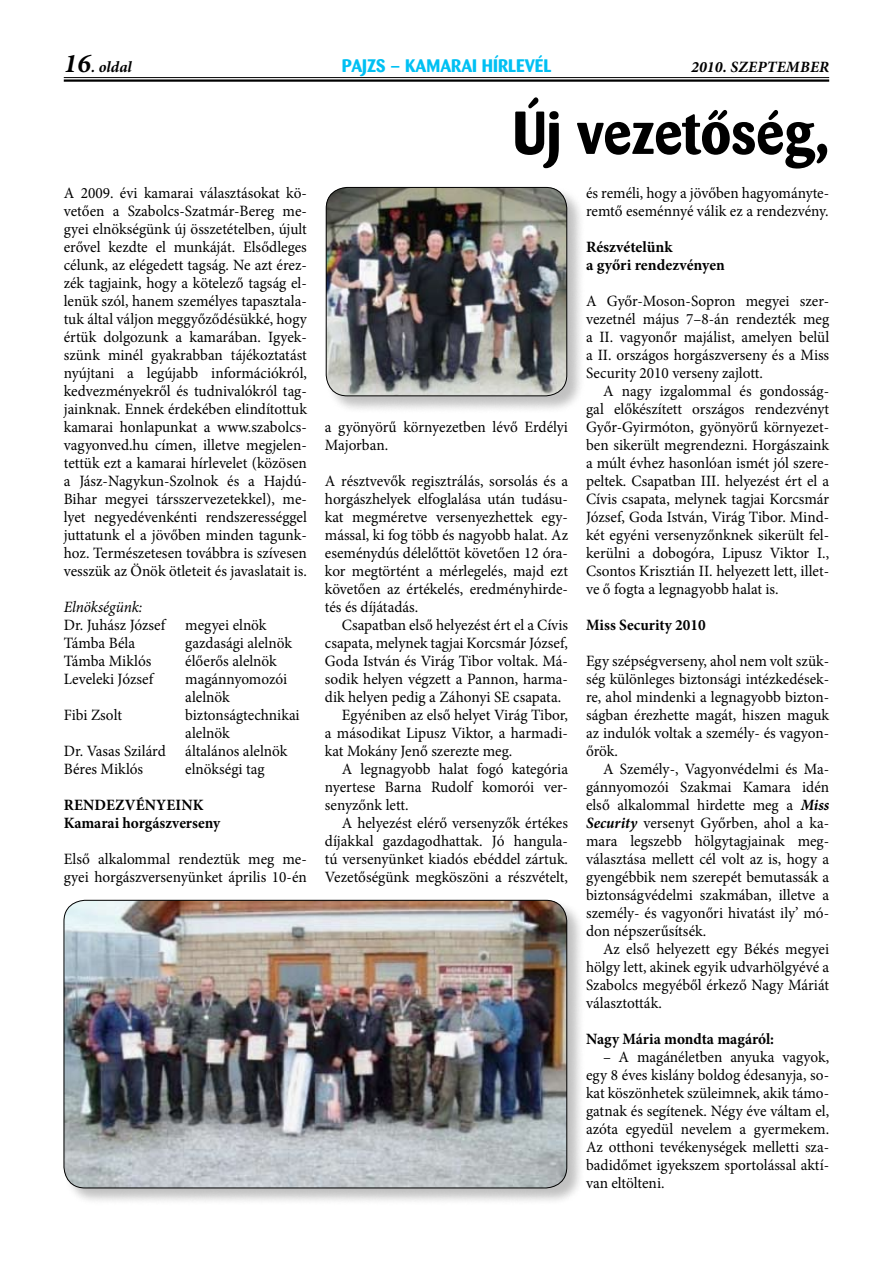
<style>
.page{position:relative;width:893px;height:1263px;background:#fff}
.page>*{position:absolute;margin:0;border:0;box-sizing:border-box;transform-origin:0 0}
.t1{font:700 60px "Barmeno H";color:#000}
.t2{font:700 18px "Barmeno H";color:#00c0f3}
.t3{font:15.75px/18px "Minion Pro";color:#000;text-align:justify}
.t4{font:700 15.75px/18px "Minion Pro";color:#000}
.t5{font:italic 700 15.75px "Minion Pro";letter-spacing:.01em;color:#000}
.t6{font:italic 15.75px "Minion Pro";letter-spacing:-.01em;color:#000}
.s1{font-size:27px}
.s2{font-weight:700;font-style:italic}
</style>
<div class="page">
<hr style="left:64px;top:77px;width:765px;height:1px;background:#000">
<hr style="left:64px;top:79px;width:765px;height:3px;background:#000">
<div style="left:63px;top:899px;width:522px;height:307px;background:#000;opacity:.25"></div>
<img style="left:64px;top:900px;width:503px;height:288px">
<div style="left:64px;top:900px;width:503px;height:288px;border:1px solid #000;border-radius:21px"></div>
<div style="left:325px;top:186px;width:260px;height:228px;background:#000;opacity:.25"></div>
<img style="left:326px;top:187px;width:241px;height:209px">
<div style="left:326px;top:187px;width:241px;height:209px;border:1px solid #000;border-radius:21px"></div>
<p class="t5" style="left:64px;top:56px;width:69px"><span class="s1">16</span>. oldal</p>
<p class="t2" style="left:342px;top:55px;width:76px">PAJZS – KAMA</p>
<p class="t2" style="left:451px;top:55px;width:102px">RAI HÍRLEVÉL</p>
<p class="t5" style="left:691px;top:56px;width:140px">2010. szeptember</p>
<p class="t3" style="left:64px;top:184px;width:245px">A 2009. évi kamarai választásokat kö&shy;vetően a Szabolcs-Szatmár-Bereg me&shy;gyei elnökségünk új összetételben, újult erővel kezdte el munkáját. Elsődleges célunk, az elégedett tagság. Ne azt érez&shy;zék tagjaink, hogy a kötelező tagság el&shy;lenük szól, hanem személyes tapasztala&shy;tuk által váljon meggyőződésükké, hogy értük dolgozunk a kamarában. Igyek&shy;szünk minél gyakrabban tájékoztatást nyújtani a legújabb információkról, kedvezményekről és tudnivalókról tag&shy;jainknak. Ennek érdekében elindítottuk kamarai honlapunkat a www.szabolcs&shy;vagyonved.hu címen, illetve megjelen&shy;tettük ezt a kamarai hírlevelet (közösen a Jász-Nagykun-Szolnok és a Hajdú-Bihar megyei társszervezetekkel), me&shy;lyet negyedévenkénti rendszerességgel juttatunk el a jövőben minden tagunk&shy;hoz. Természetesen továbbra is szívesen vesszük az Önök ötleteit és javaslatait is.</p>
<p class="t6" style="left:64px;top:596px;width:80px">Elnökségünk:</p>
<p class="t3" style="left:64px;top:616px;width:103px">Dr. Juhász József</p>
<p class="t3" style="left:185px;top:616px;width:83px">megyei elnök</p>
<p class="t3" style="left:64px;top:634px;width:73px">Támba Béla</p>
<p class="t3" style="left:185px;top:634px;width:108px">gazdasági alelnök</p>
<p class="t3" style="left:64px;top:652px;width:89px">Támba Miklós</p>
<p class="t3" style="left:185px;top:652px;width:93px">élőerős alelnök</p>
<p class="t3" style="left:64px;top:670px;width:91px">Leveleki József</p>
<p class="t3" style="left:185px;top:670px;width:103px">magánnyomozói alelnök</p>
<p class="t3" style="left:64px;top:706px;width:60px">Fibi Zsolt</p>
<p class="t3" style="left:185px;top:706px;width:116px">biztonságtechnikai</p>
<p class="t3" style="left:185px;top:724px;width:46px">alelnök</p>
<p class="t3" style="left:64px;top:742px;width:225px">Dr. Vasas Szilárd általános alelnök</p>
<p class="t3" style="left:64px;top:760px;width:81px">Béres Miklós</p>
<p class="t3" style="left:185px;top:760px;width:81px">elnökségi tag</p>
<p class="t4" style="left:64px;top:796px;width:158px">Rendezvényeink<br>Kamarai horgászverseny</p>
<p class="t3" style="left:64px;top:850px;width:245px">Első alkalommal rendeztük meg me&shy;gyei horgászversenyünket április 10-én</p>
<h1 class="t1" style="left:513px;top:97px;width:318px">ÚJ VEZETŐSÉG,</h1>
<p class="t3" style="left:325px;top:418px;width:245px">a gyönyörű környezetben lévő Erdélyi<br>Majorban.</p>
<p class="t3" style="left:325px;top:472px;width:245px">A résztvevők regisztrálás, sorsolás és a horgászhelyek elfoglalása után tudásu&shy;kat megméretve versenyezhettek egy&shy;mással, ki fog több és nagyobb halat. Az eseménydús délelőttöt követően 12 óra&shy;kor megtörtént a mérlegelés, majd ezt követően az értékelés, eredményhirde&shy;tés és díjátadás.</p>
<p class="t3" style="left:342px;top:616px;width:228px">Csapatban első helyezést ért el a Cívis</p>
<p class="t3" style="left:325px;top:634px;width:245px">csapata, melynek tagjai Korcsmár József,</p>
<p class="t3" style="left:325px;top:652px;width:245px">Goda István és Virág Tibor voltak. Má-</p>
<p class="t3" style="left:325px;top:670px;width:245px">sodik helyen végzett a Pannon, harma-</p>
<p class="t3" style="left:325px;top:688px;width:238px">dik helyen pedig a Záhonyi SE csapata.</p>
<p class="t3" style="left:342px;top:706px;width:228px">Egyéniben az első helyet Virág Tibor,</p>
<p class="t3" style="left:325px;top:724px;width:245px">a másodikat Lipusz Viktor, a harmadi-</p>
<p class="t3" style="left:325px;top:742px;width:189px">kat Mokány Jenő szerezte meg.</p>
<p class="t3" style="left:342px;top:760px;width:228px">A legnagyobb halat fogó kategória</p>
<p class="t3" style="left:325px;top:778px;width:245px">nyertese Barna Rudolf komorói ver-</p>
<p class="t3" style="left:325px;top:796px;width:85px">senyzőnk lett.</p>
<p class="t3" style="left:342px;top:814px;width:228px">A helyezést elérő versenyzők értékes</p>
<p class="t3" style="left:325px;top:832px;width:245px">díjakkal gazdagodhattak. Jó hangula-</p>
<p class="t3" style="left:325px;top:850px;width:245px">tú versenyünket kiadós ebéddel zártuk.</p>
<p class="t3" style="left:325px;top:868px;width:245px">Vezetőségünk megköszöni a részvételt,</p>
<p class="t3" style="left:586px;top:184px;width:245px">és reméli, hogy a jövőben hagyományte&shy;remtő eseménnyé válik ez a rendezvény.</p>
<p class="t4" style="left:586px;top:238px;width:140px">Részvételünk<br>a győri rendezvényen</p>
<p class="t3" style="left:586px;top:292px;width:245px">A Győr-Moson-Sopron megyei szer&shy;vezetnél május 7–8-án rendezték meg a II. vagyonőr majálist, amelyen belül a II. országos horgászverseny és a Miss Security 2010 verseny zajlott.</p>
<p class="t3" style="left:586px;top:382px;width:245px;text-indent:17px">A nagy izgalommal és gondosság&shy;gal előkészített országos rendezvényt Győr-Gyirmóton, gyönyörű környezet&shy;ben sikerült megrendezni. Horgászaink a múlt évhez hasonlóan ismét jól szere&shy;peltek. Csapatban III. helyezést ért el a Cívis csapata, melynek tagjai Korcsmár József, Goda István, Virág Tibor. Mind&shy;két egyéni versenyzőnknek sikerült fel&shy;kerülni a dobogóra, Lipusz Viktor I., Csontos Krisztián II. helyezett lett, illet&shy;ve ő fogta a legnagyobb halat is.</p>
<p class="t4" style="left:586px;top:616px;width:121px">Miss Security 2010</p>
<p class="t3" style="left:586px;top:652px;width:245px">Egy szépségverseny, ahol nem volt szük&shy;ség különleges biztonsági intézkedések&shy;re, ahol mindenki a legnagyobb bizton&shy;ságban érezhette magát, hiszen maguk az indulók voltak a személy- és vagyon&shy;őrök.</p>
<p class="t3" style="left:586px;top:760px;width:245px;text-indent:17px">A Személy-, Vagyonvédelmi és Ma&shy;gánnyomozói Szakmai Kamara idén első alkalommal hirdette meg a <span class="s2">Miss Security</span> versenyt Győrben, ahol a ka&shy;mara legszebb hölgytagjainak meg&shy;választása mellett cél volt az is, hogy a gyengébbik nem szerepét bemutassák a biztonságvédelmi szakmában, illetve a személy- és vagyonőri hivatást ily’ mó&shy;don népszerűsítsék.</p>
<p class="t3" style="left:586px;top:940px;width:245px;text-indent:17px">Az első helyezett egy Békés megyei hölgy lett, akinek egyik udvarhölgyévé a Szabolcs megyéből érkező Nagy Máriát választották.</p>
<p class="t4" style="left:586px;top:1030px;width:190px">Nagy Mária mondta magáról:</p>
<p class="t3" style="left:586px;top:1048px;width:245px;text-indent:17px">– A magánéletben anyuka vagyok, egy 8 éves kislány boldog édesanyja, so&shy;kat köszönhetek szüleimnek, akik támo&shy;gatnak és segítenek. Négy éve váltam el, azóta egyedül nevelem a gyermekem.<br>Az otthoni tevékenységek melletti sza&shy;badidőmet igyekszem sportolással aktí&shy;van eltölteni.</p>
</div>
